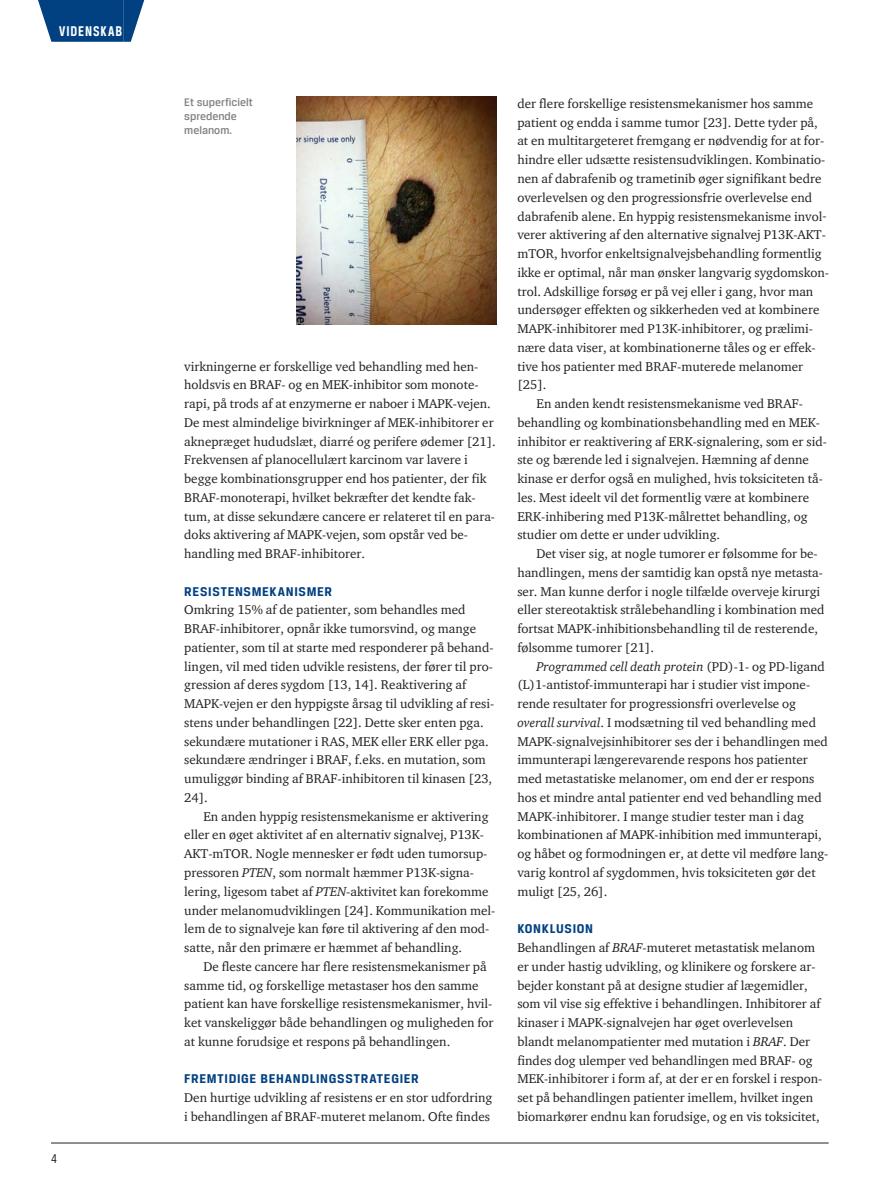
<style>
.page{position:relative;width:893px;height:1191px;background:#fff}
.page>*{position:absolute;margin:0;border:0;box-sizing:border-box;transform-origin:0 0}
.t1{font:700 15px "Breuer Condensed";letter-spacing:.065em;color:#fff}
.t2{font:700 13.5px "Breuer Text";letter-spacing:.05em;color:#014081}
.t3{font:13.5px "Breuer Condensed";color:#231f20}
.t4{font:13.05px/18.8px "ITC Charter Com";color:#231f20}
.t5{font:italic 13.05px "ITC Charter Com";color:#231f20}
.t6{font:500 11.7px/14.2px "Breuer Text";color:#808285}
.s1{font-style:italic}
.s2{font-style:normal}
</style>
<div class="page">
<hr style="left:51px;top:1142px;width:778px;height:1px;background:#231f20">
<div style="left:59px;top:0;width:64px;height:42px;background:#014081"></div>
<svg style="left:38px;top:0;width:21px;height:42px"></svg>
<svg style="left:123px;top:0;width:21px;height:42px"></svg>
<img style="left:296px;top:97px;width:200px;height:227px">
<p class="t1" style="left:59px;top:23px;width:65px">VIDENSKAB</p>
<p class="t3" style="left:51px;top:1150px;width:7px">4</p>
<p class="t6" style="left:184px;top:95px;width:70px">Et superficielt spredende melanom.</p>
<p class="t4" style="left:184px;top:356px;width:313px">virkningerne er forskellige ved behandling med hen&shy;holdsvis en BRAF- og en MEK-inhibitor som monote&shy;rapi, på trods af at enzymerne er naboer i MAPK-vejen.<br>De mest almindelige bivirkninger af MEK-inhibitorer er aknepræget hududslæt, diarré og perifere ødemer [21].<br>Frekvensen af planocellulært karcinom var lavere i begge kombinationsgrupper end hos patienter, der fik BRAF-monoterapi, hvilket bekræfter det kendte fak&shy;tum, at disse sekundære cancere er relateret til en para&shy;doks aktivering af MAPK-vejen, som opstår ved be&shy;handling med BRAF-inhibitorer.</p>
<p class="t2" style="left:184px;top:583px;width:149px">RESISTENSMEKANISMER</p>
<p class="t4" style="left:184px;top:600px;width:311px">Omkring 15% af de patienter, som behandles med BRAF-inhibitorer, opnår ikke tumorsvind, og mange patienter, som til at starte med responderer på behand&shy;lingen, vil med tiden udvikle resistens, der fører til pro&shy;gression af deres sygdom [13, 14]. Reaktivering af MAPK-vejen er den hyppigste årsag til udvikling af resi&shy;stens under behandlingen [22]. Dette sker enten pga. sekundære mutationer i RAS, MEK eller ERK eller pga. sekundære ændringer i BRAF, f.eks. en mutation, som umuliggør binding af BRAF-inhibitoren til kinasen [23, 24].</p>
<p class="t4" style="left:184px;top:806px;width:313px;text-indent:19px">En anden hyppig resistensmekanisme er aktivering eller en øget aktivitet af en alternativ signalvej, P13K-AKT-mTOR. Nogle mennesker er født uden tumorsup&shy;pressoren <span class="s1">PTEN</span>, som normalt hæmmer P13K-signa&shy;lering, ligesom tabet af <span class="s1">PTEN</span>-aktivitet kan forekomme under melanomudviklingen [24]. Kommunikation mel&shy;lem de to signalveje kan føre til aktivering af den mod&shy;satte, når den primære er hæmmet af behandling.</p>
<p class="t4" style="left:184px;top:956px;width:311px;text-indent:19px">De fleste cancere har flere resistensmekanismer på samme tid, og forskellige metastaser hos den samme patient kan have forskellige resistensmekanismer, hvil&shy;ket vanskeliggør både behandlingen og muligheden for at kunne forudsige et respons på behandlingen.</p>
<p class="t2" style="left:184px;top:1071px;width:236px">FREMTIDIGE BEHANDLINGSSTRATEGIER</p>
<p class="t4" style="left:184px;top:1088px;width:310px">Den hurtige udvikling af resistens er en stor udfordring i behandlingen af BRAF-muteret melanom. Ofte findes</p>
<p class="t4" style="left:517px;top:94px;width:297px">der flere forskellige resistensmekanismer hos samme</p>
<p class="t4" style="left:517px;top:113px;width:302px">patient og endda i samme tumor [23]. Dette tyder på,</p>
<p class="t4" style="left:517px;top:131px;width:308px">at en multitargeteret fremgang er nødvendig for at for-</p>
<p class="t4" style="left:517px;top:150px;width:310px">hindre eller udsætte resistensudviklingen. Kombinatio-</p>
<p class="t4" style="left:517px;top:169px;width:306px">nen af dabrafenib og trametinib øger signifikant bedre</p>
<p class="t4" style="left:517px;top:188px;width:296px">overlevelsen og den progressionsfrie overlevelse end</p>
<p class="t4" style="left:517px;top:206px;width:311px">dabrafenib alene. En hyppig resistensmekanisme invol-</p>
<p class="t4" style="left:517px;top:225px;width:310px">verer aktivering af den alternative signalvej P13K-AKT-</p>
<p class="t4" style="left:517px;top:244px;width:306px">mTOR, hvorfor enkeltsignalvejsbehandling formentlig</p>
<p class="t4" style="left:517px;top:263px;width:313px">ikke er optimal, når man ønsker langvarig sygdomskon-</p>
<p class="t4" style="left:517px;top:281px;width:297px">trol. Adskillige forsøg er på vej eller i gang, hvor man</p>
<p class="t4" style="left:517px;top:300px;width:304px">undersøger effekten og sikkerheden ved at kombinere</p>
<p class="t4" style="left:517px;top:319px;width:297px">MAPK-inhibitorer med P13K-inhibitorer, og prælimi-</p>
<p class="t4" style="left:517px;top:338px;width:300px">nære data viser, at kombinationerne tåles og er effek-</p>
<p class="t4" style="left:517px;top:356px;width:287px">tive hos patienter med BRAF-muterede melanomer</p>
<p class="t4" style="left:517px;top:375px;width:31px">[25].</p>
<p class="t4" style="left:536px;top:394px;width:268px">En anden kendt resistensmekanisme ved BRAF-</p>
<p class="t4" style="left:517px;top:413px;width:304px">behandling og kombinationsbehandling med en MEK-</p>
<p class="t4" style="left:517px;top:431px;width:311px">inhibitor er reaktivering af ERK-signalering, som er sid-</p>
<p class="t4" style="left:517px;top:450px;width:293px">ste og bærende led i signalvejen. Hæmning af denne</p>
<p class="t4" style="left:517px;top:469px;width:307px">kinase er derfor også en mulighed, hvis toksiciteten tå-</p>
<p class="t4" style="left:517px;top:488px;width:293px">les. Mest ideelt vil det formentlig være at kombinere</p>
<p class="t4" style="left:517px;top:506px;width:292px">ERK-inhibering med P13K-målrettet behandling, og</p>
<p class="t4" style="left:517px;top:525px;width:204px">studier om dette er under udvikling.</p>
<p class="t4" style="left:536px;top:544px;width:283px">Det viser sig, at nogle tumorer er følsomme for be-</p>
<p class="t4" style="left:517px;top:563px;width:307px">handlingen, mens der samtidig kan opstå nye metasta-</p>
<p class="t4" style="left:517px;top:581px;width:304px">ser. Man kunne derfor i nogle tilfælde overveje kirurgi</p>
<p class="t4" style="left:517px;top:600px;width:309px">eller stereotaktisk strålebehandling i kombination med</p>
<p class="t4" style="left:517px;top:619px;width:302px">fortsat MAPK-inhibitionsbehandling til de resterende,</p>
<p class="t4" style="left:517px;top:638px;width:138px">følsomme tumorer [21].</p>
<p class="t5" style="left:536px;top:658px;width:290px">Programmed cell death protein <span class="s2">(PD)-1- og PD-ligand</span></p>
<p class="t4" style="left:517px;top:675px;width:294px">(L)1-antistof-immunterapi har i studier vist impone-</p>
<p class="t4" style="left:517px;top:694px;width:280px">rende resultater for progressionsfri overlevelse og</p>
<p class="t4" style="left:517px;top:713px;width:300px"><span class="s1">overall survival</span>. I modsætning til ved behandling med</p>
<p class="t4" style="left:517px;top:731px;width:312px">MAPK-signalvejsinhibitorer ses der i behandlingen med</p>
<p class="t4" style="left:517px;top:750px;width:292px">immunterapi længerevarende respons hos patienter</p>
<p class="t4" style="left:517px;top:769px;width:299px">med metastatiske melanomer, om end der er respons</p>
<p class="t4" style="left:517px;top:788px;width:306px">hos et mindre antal patienter end ved behandling med</p>
<p class="t4" style="left:517px;top:806px;width:288px">MAPK-inhibitorer. I mange studier tester man i dag</p>
<p class="t4" style="left:517px;top:825px;width:306px">kombinationen af MAPK-inhibition med immunterapi,</p>
<p class="t4" style="left:517px;top:844px;width:313px">og håbet og formodningen er, at dette vil medføre lang-</p>
<p class="t4" style="left:517px;top:863px;width:300px">varig kontrol af sygdommen, hvis toksiciteten gør det</p>
<p class="t4" style="left:517px;top:881px;width:92px">muligt [25, 26].</p>
<p class="t2" style="left:517px;top:921px;width:77px">KONKLUSION</p>
<p class="t4" style="left:517px;top:938px;width:306px">Behandlingen af <span class="s1">BRAF</span>-muteret metastatisk melanom er under hastig udvikling, og klinikere og forskere ar&shy;bejder konstant på at designe studier af lægemidler, som vil vise sig effektive i behandlingen. Inhibitorer af kinaser i MAPK-signalvejen har øget overlevelsen blandt melanompatienter med mutation i <span class="s1">BRAF</span>. Der findes dog ulemper ved behandlingen med BRAF- og MEK-inhibitorer i form af, at der er en forskel i respon&shy;set på behandlingen patienter imellem, hvilket ingen biomarkører endnu kan forudsige, og en vis toksicitet,</p>
</div>
